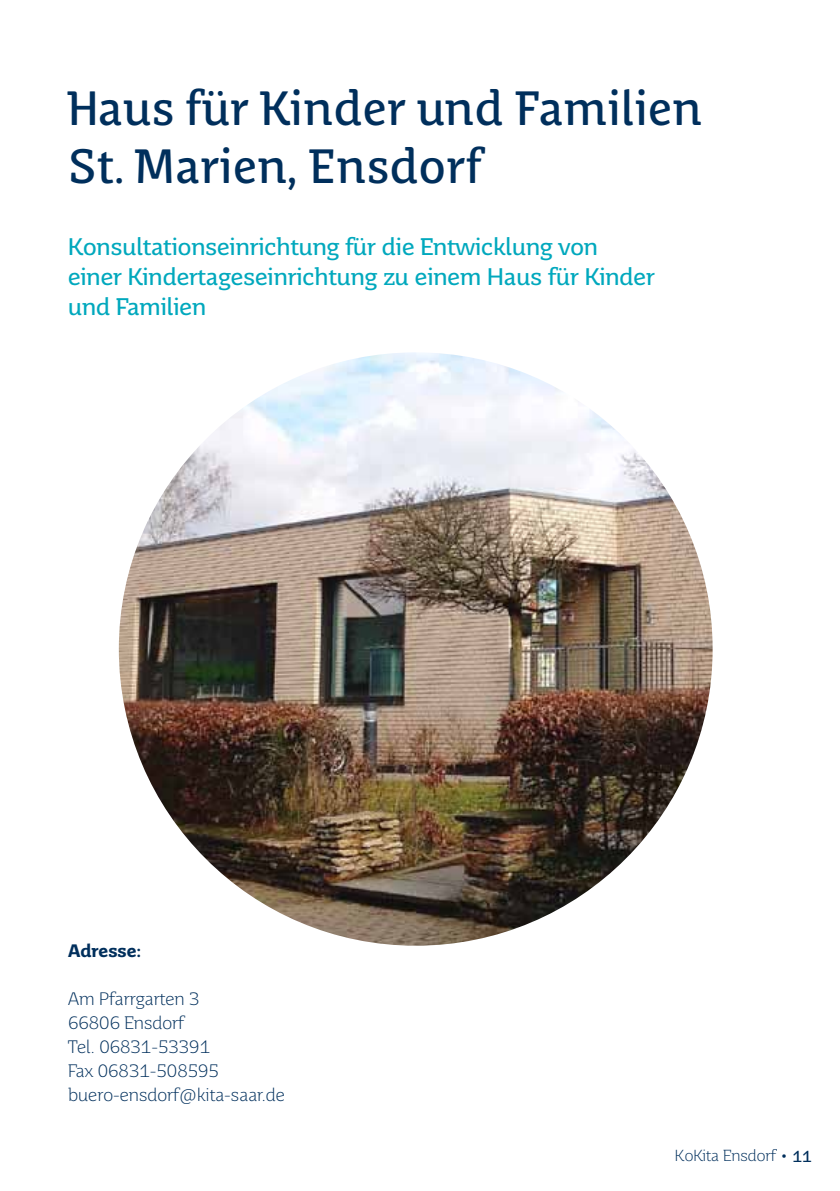
<style>
.page{position:relative;width:840px;height:1191px;background:#fff}
.page>*{position:absolute;margin:0;border:0;box-sizing:border-box;transform-origin:0 0}
.t1{font:48px/57.6px "Saar Pro Headline";color:#002f5c}
.t2{font:24px/30px "Saar Pro";color:#00a8bd}
.t3{font:300 18px/24px "Saar Pro";color:#002f5c}
.t4{font:700 18px "Saar Pro";color:#002f5c}
.t5{font:300 16px "Saar Pro";color:#002f5c}
.s1{font-weight:400}
</style>
<div class="page">
<img style="left:119px;top:352px;width:593px;height:593px;border-radius:297px">
<h1 class="t1" style="left:68px;top:81px;width:635px">Haus für Kinder und Familien<br>St. Marien, Ensdorf</h1>
<p class="t2" style="left:68px;top:232px;width:588px">Konsultationseinrichtung für die Entwicklung von einer Kindertageseinrichtung zu einem Haus für Kinder und Familien</p>
<p class="t4" style="left:68px;top:939px;width:75px">Adresse:</p>
<p class="t3" style="left:68px;top:986px;width:218px">Am Pfarrgarten 3<br>66806 Ensdorf<br>Tel. 06831-53391<br>Fax 06831-508595 buero-ensdorf@kita-saar.de</p>
<p class="t5" style="left:674px;top:1146px;width:138px">KoKita Ensdorf <span class="s1">• 11</span></p>
</div>
